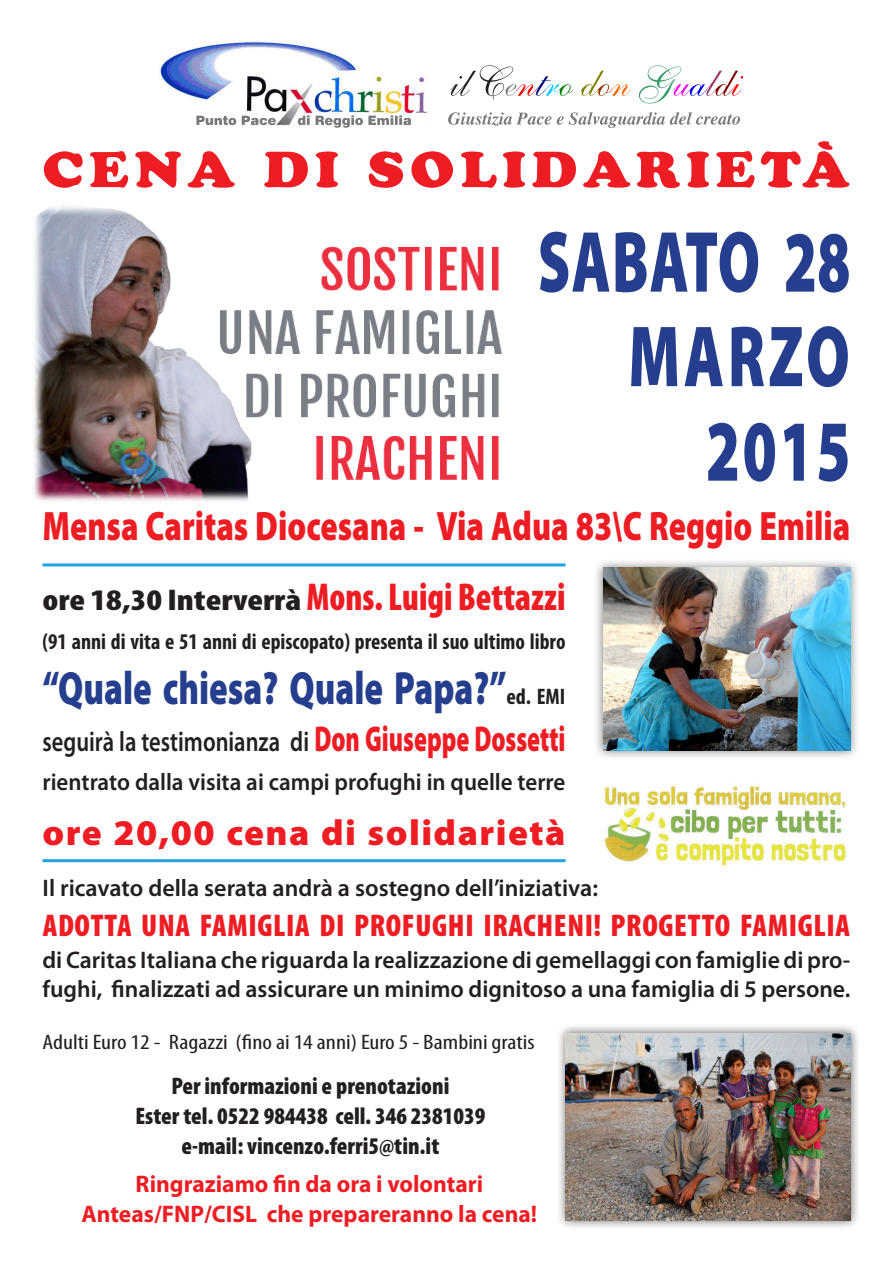
<style>
.page{position:relative;width:893px;height:1263px;background:#fff}
.page>*{position:absolute;margin:0;border:0;box-sizing:border-box;transform-origin:0 0}
.t1{font:900 87.6px "Myriad Pro";letter-spacing:.04em;color:#253f8e;scale:.68 1}
.t2{font:900 87.6px "Myriad Pro";letter-spacing:.01em;color:#253f8e;scale:.66 1}
.t3{font:49.95px "Cooper Black Std";letter-spacing:.11em;color:#ee1d23;scale:1.08 1}
.t4{font:900 46.8px "Myriad Pro";color:#253f8e;scale:.74 1}
.t5{font:900 41.25px "Myriad Pro";color:#ee1d23;scale:.78 1}
.t6{font:900 36.3px "Myriad Pro";letter-spacing:.04em;color:#ee1d23}
.t7{font:900 condensed 31.5px "Myriad Pro";letter-spacing:.02em;color:#ee1d23}
.t8{font:900 condensed 30px "Myriad Pro";color:#231f20;scale:1.18 1}
.t9{font:600 28.2px "Myriad Pro";color:#231f20;scale:.8 1}
.t10{font:600 24px/28.8px "Myriad Pro";color:#231f20}
.t11{font:900 condensed 24px "Myriad Pro";color:#231f20}
.t12{font:700 24px "Myriad Pro";color:#ee1d23}
.t13{font:600 24px "Myriad Pro";color:#231f20;scale:.96 1}
.t14{font:700 condensed 22.5px "Myriad Pro";color:#231f20}
.t15{font:condensed 21px "Myriad Pro";color:#231f20;scale:1.19 1}
.s1{font-size:39px;color:#ee1d23}
.s2{font-weight:700;font-stretch:condensed;font-size:22.5px;color:#231f20}
.s3{font-weight:900;font-size:36px;color:#ee1d23}
</style>
<div class="page">
<img style="left:159px;top:41px;width:268px;height:74px">
<svg style="left:196px;top:115px;width:215px;height:13px"></svg>
<svg style="left:448px;top:112px;width:292px;height:16px"></svg>
<svg style="left:639px;top:65px;width:104px;height:38px"></svg>
<svg style="left:581px;top:71px;width:50px;height:25px"></svg>
<svg style="left:450px;top:65px;width:123px;height:35px"></svg>
<img style="left:34px;top:206px;width:468px;height:295px">
<div style="left:556px;top:1023px;width:304px;height:207px;background:#231f20;opacity:.7"></div>
<img style="left:566px;top:1033px;width:284px;height:187px">
<img style="left:601px;top:786px;width:246px;height:80px">
<div style="left:593px;top:558px;width:267px;height:202px;background:#231f20;opacity:.6"></div>
<img style="left:603px;top:568px;width:247px;height:182px">
<hr style="left:43px;top:563px;width:523px;height:3px;background:#21a4dd">
<hr style="left:43px;top:859px;width:523px;height:3px;background:#21a4dd">
<p class="t3" style="left:43px;top:139px;width:749px">CENA DI SOLIDARIETÀ</p>
<p class="t2" style="left:538px;top:204px;width:475px">SABATO 28</p>
<p class="t1" style="left:628px;top:298px;width:327px">MARZO</p>
<p class="t1" style="left:706px;top:393px;width:214px">2015</p>
<p class="t5" style="left:43px;top:498px;width:1037px">Mensa Caritas Diocesana - Via Adua 83\C Reggio Emilia</p>
<p class="t8" style="left:43px;top:581px;width:445px">ore 18,30 Interverrà <span class="s1">Mons. Luigi Bettazzi</span></p>
<p class="t14" style="left:43px;top:627px;width:524px">(91 anni di vita e 51 anni di episcopato) presenta il suo ultimo libro</p>
<p class="t4" style="left:43px;top:657px;width:708px">“Quale chiesa? Quale Papa?”<span class="s2">ed. EMI</span></p>
<p class="t9" style="left:43px;top:723px;width:655px">seguirà la testimonianza di <span class="s3">Don Giuseppe Dossetti</span></p>
<p class="t13" style="left:43px;top:766px;width:546px">rientrato dalla visita ai campi profughi in quelle terre</p>
<p class="t6" style="left:43px;top:809px;width:524px">ore 20,00 cena di solidarietà</p>
<p class="t10" style="left:43px;top:873px;width:557px">Il ricavato della serata andrà a sostegno dell’iniziativa:</p>
<p class="t7" style="left:43px;top:905px;width:809px">ADOTTA UNA FAMIGLIA DI PROFUGHI IRACHENI! PROGETTO FAMIGLIA</p>
<p class="t10" style="left:43px;top:945px;width:809px">di Caritas Italiana che riguarda la realizzazione di gemellaggi con famiglie di pro&shy;fughi, finalizzati ad assicurare un minimo dignitoso a una famiglia di 5 persone.</p>
<p class="t15" style="left:43px;top:1029px;width:415px">Adulti Euro 12 - Ragazzi (fino ai 14 anni) Euro 5 - Bambini gratis</p>
<p class="t11" style="left:171px;top:1070px;width:279px">Per informazioni e prenotazioni</p>
<p class="t11" style="left:135px;top:1100px;width:352px">Ester tel. 0522 984438 cell. 346 2381039</p>
<p class="t11" style="left:181px;top:1130px;width:260px">e-mail: vincenzo.ferri5@tin.it</p>
<p class="t12" style="left:135px;top:1168px;width:349px">Ringraziamo fin da ora i volontari</p>
<p class="t12" style="left:82px;top:1198px;width:457px">Anteas/FNP/CISL che prepareranno la cena!</p>
</div>
